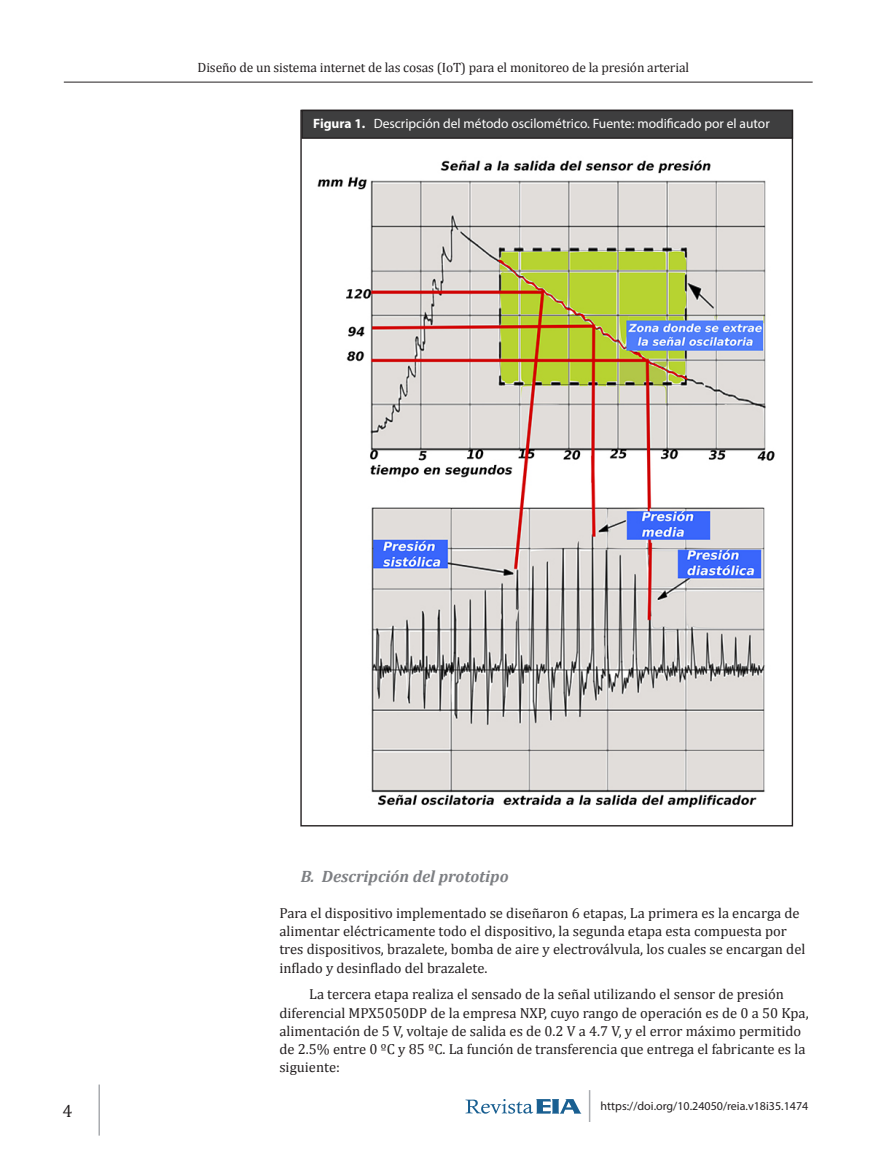
<style>
.page{position:relative;width:885px;height:1170px;background:#fff}
.page>*{position:absolute;margin:0;border:0;box-sizing:border-box;transform-origin:0 0}
.t1{font:18px "Cambria";color:#231f20}
._1_1{font:italic 700 16.5px "Cambria";color:#7d7f83}
.Cuerpo_de_texto{font:14.55px/18.1px "Cambria";color:#231f20}
.t2{font:13.5px "Cambria";letter-spacing:-.01em;color:#231f20}
.t3{font:13.5px "Myriad Pro";color:#fff}
.t4{font:12px "Myriad Pro";color:#231f20}
.s1{font-weight:700}
</style>
<div class="page">
<hr style="left:98px;top:1084px;width:2px;height:51px;background:#a9acb0">
<svg style="left:465px;top:1099px;width:116px;height:14px"></svg>
<hr style="left:64px;top:82px;width:748px;height:1px;background:#231f20">
<hr style="left:588px;top:1089px;width:2px;height:32px;background:#a9acb0">
<div style="left:302px;top:110px;width:490px;height:28px;background:#3e3e3f"></div>
<div style="left:301px;top:110px;width:492px;height:29px;border:1px solid #231f20"></div>
<img style="left:317px;top:160px;width:458px;height:648px">
<p class="t2" style="left:197px;top:59px;width:493px">Diseño de un sistema internet de las cosas (IoT) para el monitoreo de la presión arterial</p>
<p class="t3" style="left:313px;top:115px;width:458px"><span class="s1">Figura 1.</span> Descripción del método oscilométrico. Fuente: modificado por el autor</p>
<p class="_1_1" style="left:300px;top:864px;width:209px">B. Descripción del prototipo</p>
<p class="Cuerpo_de_texto" style="left:279px;top:904px;width:527px">Para el dispositivo implementado se diseñaron 6 etapas, La primera es la encarga de alimentar eléctricamente todo el dispositivo, la segunda etapa esta compuesta por tres dispositivos, brazalete, bomba de aire y electroválvula, los cuales se encargan del inflado y desinflado del brazalete.</p>
<p class="Cuerpo_de_texto" style="left:279px;top:985px;width:530px;text-indent:30px">La tercera etapa realiza el sensado de la señal utilizando el sensor de presión diferencial MPX5050DP de la empresa NXP, cuyo rango de operación es de 0 a 50 Kpa, alimentación de 5 V, voltaje de salida es de 0.2 V a 4.7 V, y el error máximo permitido de 2.5% entre 0 ºC y 85 ºC. La función de transferencia que entrega el fabricante es la siguiente:</p>
<p class="t1" style="left:62px;top:1099px;width:11px">4</p>
<p class="t4" style="left:600px;top:1098px;width:209px">https://doi.org/10.24050/reia.v18i35.1474</p>
</div>
